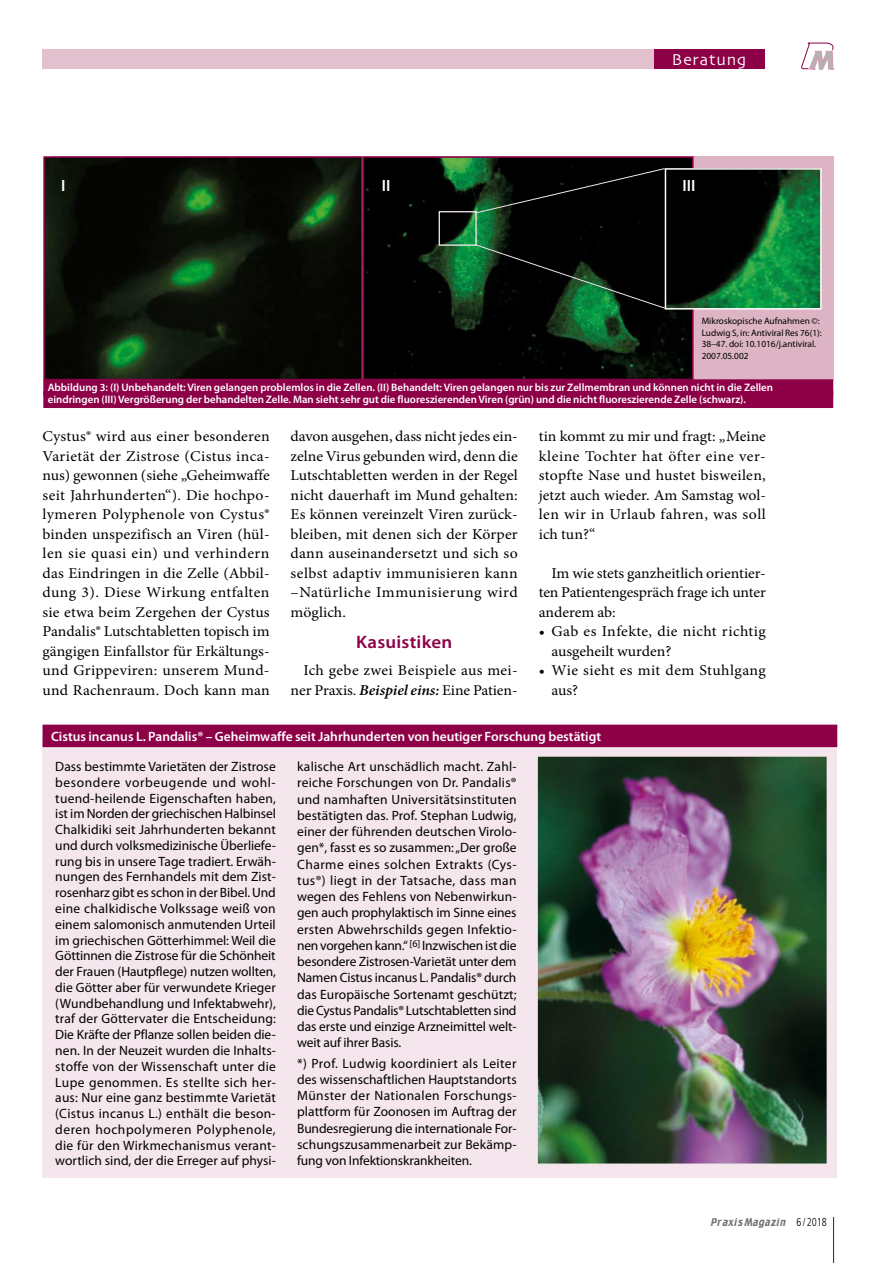
<style>
.page{position:relative;width:885px;height:1263px;background:#fff}
.page>*{position:absolute;margin:0;border:0;box-sizing:border-box;transform-origin:0 0}
.t1{font:600 18px "Myriad Pro";letter-spacing:.015em;color:#8d0047;scale:1.05 1}
.t2{font:16.5px "Skia Regular 1 1";letter-spacing:.05em;color:#fff}
.t3{font:600 16.35px "Myriad Pro";color:#fff}
.t4{font:15px/19.5px "Minion Pro";letter-spacing:.01em;color:#000;text-align:justify;scale:1.05 1}
.t5{font:15px/19.5px "Minion Pro";letter-spacing:.03em;color:#000;scale:1.05 1}
.t6{font:13.5px/15.8px "Myriad Pro";letter-spacing:-.005em;color:#000;text-align:justify}
.t7{font:600 13.5px "Myriad Pro";color:#fff}
.t8{font:12.75px "Star Trek TNG Crille";color:#706f6f;scale:.9 1}
.t9{font:600 10.8px/11.7px "Myriad Pro";color:#fff}
.t10{font:9.3px/11.7px "Myriad Pro";color:#000}
.s1{font-weight:600;font-style:italic}
.s2{font-family:"Frutiger LT Std";font-weight:300;font-stretch:condensed;font-size:11.55px;color:#000}
</style>
<div class="page">
<hr style="left:832px;top:1217px;width:2px;height:46px;background:#8d0047">
<div style="left:43px;top:50px;width:641px;height:19px;background:#e2c0ce"></div>
<div style="left:653px;top:50px;width:111px;height:19px;background:#8d0047"></div>
<svg style="left:801px;top:42px;width:33px;height:28px"></svg>
<div style="left:43px;top:737px;width:794px;height:440px;background:#f4e6ec"></div>
<div style="left:43px;top:725px;width:794px;height:22px;background:#8d0047"></div>
<img style="left:538px;top:757px;width:288px;height:406px">
<div style="left:51px;top:156px;width:782px;height:224px;background:#dcb4c4"></div>
<img style="left:46px;top:159px;width:313px;height:218px">
<div style="left:43px;top:156px;width:319px;height:224px;border:2px solid #8d0047"></div>
<div style="left:43px;top:379px;width:790px;height:17px;background:#8d0047"></div>
<div style="left:43px;top:391px;width:790px;height:17px;background:#8d0047"></div>
<img style="left:365px;top:159px;width:325px;height:218px">
<div style="left:362px;top:156px;width:331px;height:224px;border:2px solid #8d0047"></div>
<img style="left:667px;top:171px;width:151px;height:136px">
<div style="left:664px;top:168px;width:157px;height:142px;border:2px solid #fff"></div>
<svg style="left:474px;top:244px;width:193px;height:66px;background:#0b1d11"></svg>
<div style="left:438px;top:211px;width:38px;height:35px;border:1px solid #f4e6ec"></div>
<svg style="left:474px;top:167px;width:191px;height:47px;background:#09100b"></svg>
<p class="t3" style="left:61px;top:175px;width:6px">I</p>
<p class="t2" style="left:672px;top:50px;width:76px">Beratung</p>
<p class="t3" style="left:382px;top:175px;width:10px">II</p>
<p class="t3" style="left:682px;top:175px;width:14px">III</p>
<p class="t10" style="left:701px;top:315px;width:121px">Mikroskopische Aufnahmen ©:<br>Ludwig S, in: Antiviral Res 76(1):<br>38–47. doi: 10.1016/j.antiviral.<br>2007.05.002</p>
<p class="t9" style="left:48px;top:382px;width:726px">Abbildung 3: (I) Unbehandelt: Viren gelangen problemlos in die Zellen. (II) Behandelt: Viren gelangen nur bis zur Zellmembran und können nicht in die Zellen eindringen (III) Vergrößerung der behandelten Zelle. Man sieht sehr gut die fluoreszierenden Viren (grün) und die nicht fluoreszierende Zelle (schwarz).</p>
<p class="t4" style="left:43px;top:427px;width:218px">Cystus® wird aus einer besonderen Varietät der Zistrose (Cistus inca&shy;nus) gewonnen (siehe „Geheimwaffe seit Jahrhunderten“). Die hochpo&shy;lymeren Polyphenole von Cystus® binden unspezifisch an Viren (hül&shy;len sie quasi ein) und verhindern das Eindringen in die Zelle (Abbil&shy;dung 3). Diese Wirkung entfalten sie etwa beim Zergehen der Cystus Pandalis® Lutschtabletten topisch im gängigen Einfallstor für Erkältungs&shy;und Grippeviren: unserem Mund&shy;und Rachenraum. Doch kann man</p>
<p class="t4" style="left:290px;top:427px;width:218px">davon ausgehen, dass nicht jedes ein&shy;zelne Virus gebunden wird, denn die Lutschtabletten werden in der Regel nicht dauerhaft im Mund gehalten:<br>Es können vereinzelt Viren zurück&shy;bleiben, mit denen sich der Körper dann auseinandersetzt und sich so selbst adaptiv immunisieren kann –Natürliche Immunisierung wird möglich.</p>
<h1 class="t1" style="left:356px;top:630px;width:93px">Kasuistiken</h1>
<p class="t4" style="left:290px;top:661px;width:218px;text-align:right">Ich gebe zwei Beispiele aus mei&shy;ner Praxis. <span class="s1">Beispiel eins:</span> Eine Patien-</p>
<p class="t4" style="left:538px;top:427px;width:218px">tin kommt zu mir und fragt: „Meine kleine Tochter hat öfter eine ver&shy;stopfte Nase und hustet bisweilen, jetzt auch wieder. Am Samstag wol&shy;len wir in Urlaub fahren, was soll ich tun?“</p>
<p class="t4" style="left:538px;top:563px;width:218px;text-indent:13px">Im wie stets ganzheitlich orientier&shy;ten Patientengespräch frage ich unter anderem ab:</p>
<p class="t4" style="left:551px;top:622px;width:206px;text-indent:-13px">• Gab es Infekte, die nicht richtig ausgeheilt wurden?</p>
<p class="t5" style="left:551px;top:661px;width:206px;text-indent:-13px">• Wie sieht es mit dem Stuhlgang aus?</p>
<p class="t7" style="left:51px;top:728px;width:551px">Cistus incanus L. Pandalis® – Geheimwaffe seit Jahrhunderten von heutiger Forschung bestätigt</p>
<p class="t6" style="left:55px;top:758px;width:222px">Dass bestimmte Varietäten der Zistrose besondere vorbeugende und wohl&shy;tuend-heilende Eigenschaften haben, ist im Norden der griechischen Halbinsel Chalkidiki seit Jahrhunderten bekannt und durch volksmedizinische Überliefe&shy;rung bis in unsere Tage tradiert. Erwäh&shy;nungen des Fernhandels mit dem Zist&shy;rosenharz gibt es schon in der Bibel. Und eine chalkidische Volkssage weiß von einem salomonisch anmutenden Urteil im griechischen Götterhimmel: Weil die Göttinnen die Zistrose für die Schönheit der Frauen (Hautpflege) nutzen wollten, die Götter aber für verwundete Krieger (Wundbehandlung und Infektabwehr), traf der Göttervater die Entscheidung:<br>Die Kräfte der Pflanze sollen beiden die&shy;nen. In der Neuzeit wurden die Inhalts&shy;stoffe von der Wissenschaft unter die Lupe genommen. Es stellte sich her&shy;aus: Nur eine ganz bestimmte Varietät (Cistus incanus L.) enthält die beson&shy;deren hochpolymeren Polyphenole, die für den Wirkmechanismus verant&shy;wortlich sind, der die Erreger auf physi-</p>
<p class="t6" style="left:297px;top:758px;width:221px;line-height:16.2px">kalische Art unschädlich macht. Zahl&shy;reiche Forschungen von Dr. Pandalis® und namhaften Universitätsinstituten bestätigten das. Prof. Stephan Ludwig, einer der führenden deutschen Virolo&shy;gen*, fasst es so zusammen: „Der große Charme eines solchen Extrakts (Cys&shy;tus®) liegt in der Tatsache, dass man wegen des Fehlens von Nebenwirkun&shy;gen auch prophylaktisch im Sinne eines ersten Abwehrschilds gegen Infektio&shy;nen vorgehen kann.“ <sup>[6]</sup> Inzwischen ist die besondere Zistrosen-Varietät unter dem Namen Cistus incanus L. Pandalis® durch das Europäische Sortenamt geschützt; die Cystus Pandalis® Lutschtabletten sind das erste und einzige Arzneimittel welt&shy;weit auf ihrer Basis.</p>
<p class="t6" style="left:297px;top:1055px;width:221px;line-height:16.2px">*) Prof. Ludwig koordiniert als Leiter des wissenschaftlichen Hauptstandorts Münster der Nationalen Forschungs&shy;plattform für Zoonosen im Auftrag der Bundesregierung die internationale For&shy;schungszusammenarbeit zur Bekämp&shy;fung von Infektionskrankheiten.</p>
<p class="t8" style="left:710px;top:1215px;width:130px">Praxis Magazin <span class="s2">6 / 2018</span></p>
</div>
